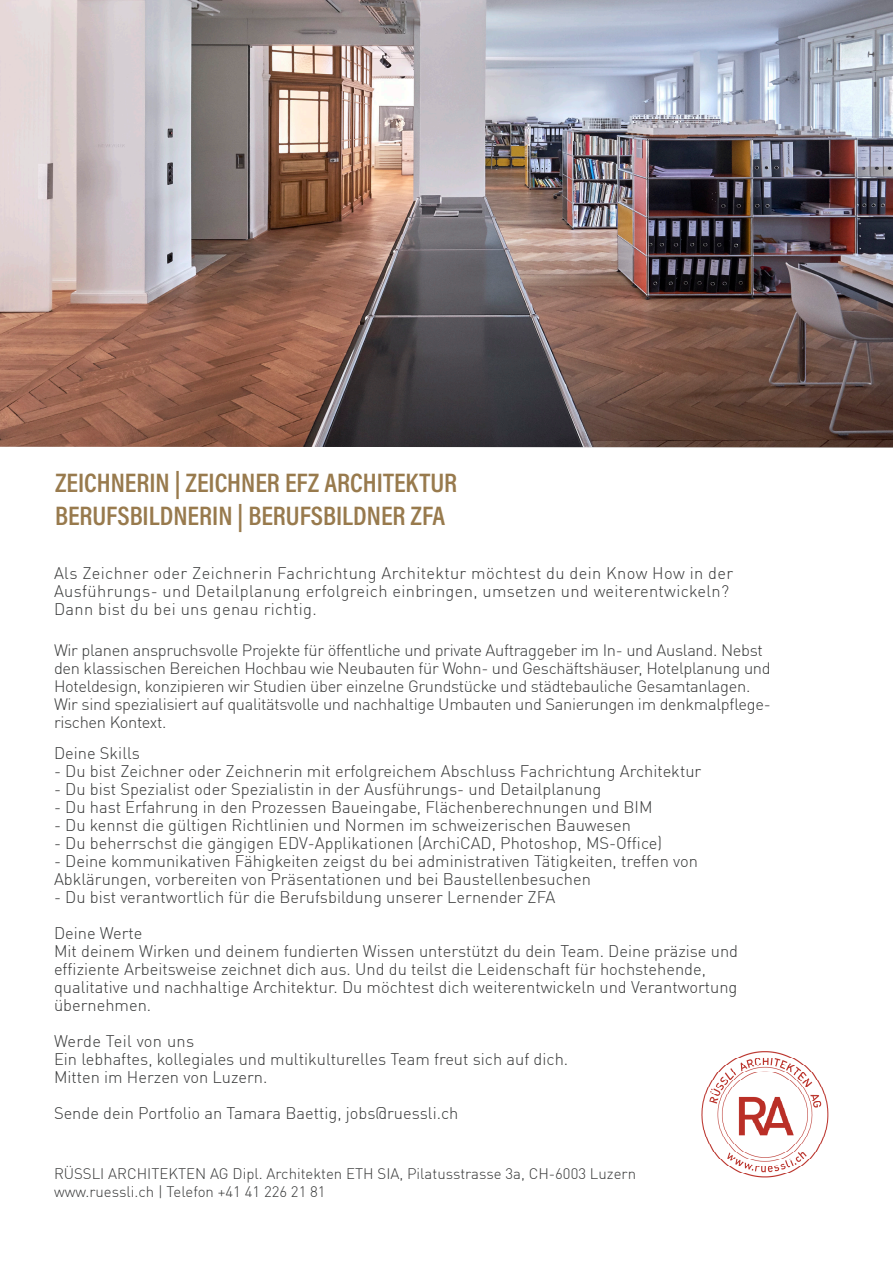
<style>
.page{position:relative;width:893px;height:1263px;background:#fff}
.page>*{position:absolute;margin:0;border:0;box-sizing:border-box;transform-origin:0 0}
.t1{font:27px "Acumin Variable Concept";color:#987a4d}
.Lauftext{font:300 16.5px/18px "DIN Offc";color:#373838}
.Lauftext-2{font:300 16.5px "DIN Offc";letter-spacing:.02em;color:#373838}
.Lauftext-3{font:300 16.2px/18px "DIN Offc";letter-spacing:-.02em;color:#373838}
.Lauftext-4{font:300 15px "DIN Offc";color:#373838}
</style>
<div class="page">
<img style="left:0;top:0;width:893px;height:447px">
<img style="left:701px;top:1051px;width:128px;height:127px">
<p class="t1" style="left:55px;top:464px;width:404px">ZEICHNERIN | ZEICHNER EFZ ARCHITEKTUR</p>
<p class="t1" style="left:55px;top:497px;width:392px">BERUFSBILDNERIN | BERUFSBILDNER ZFA</p>
<p class="Lauftext-2" style="left:54px;top:563px;width:681px">Als Zeichner oder Zeichnerin Fachrichtung Architektur möchtest du dein Know How in der</p>
<p class="Lauftext-2" style="left:54px;top:581px;width:677px">Ausführungs- und Detailplanung erfolgreich einbringen, umsetzen und weiterentwickeln?</p>
<p class="Lauftext-2" style="left:54px;top:599px;width:264px">Dann bist du bei uns genau richtig.</p>
<p class="Lauftext-3" style="left:54px;top:641px;width:718px">Wir planen anspruchsvolle Projekte für öffentliche und private Auftraggeber im In- und Ausland. Nebst den klassischen Bereichen Hochbau wie Neubauten für Wohn- und Geschäftshäuser, Hotelplanung und Hoteldesign, konzipieren wir Studien über einzelne Grundstücke und städtebauliche Gesamtanlagen.<br>Wir sind spezialisiert auf qualitätsvolle und nachhaltige Umbauten und Sanierungen im denkmalpflege&shy;rischen Kontext.</p>
<p class="Lauftext" style="left:54px;top:744px;width:87px">Deine Skills</p>
<p class="Lauftext" style="left:54px;top:762px;width:649px">- Du bist Zeichner oder Zeichnerin mit erfolgreichem Abschluss Fachrichtung Architektur</p>
<p class="Lauftext" style="left:54px;top:780px;width:549px">- Du bist Spezialist oder Spezialistin in der Ausführungs- und Detailplanung</p>
<p class="Lauftext" style="left:54px;top:798px;width:600px">- Du hast Erfahrung in den Prozessen Baueingabe, Flächenberechnungen und BIM</p>
<p class="Lauftext" style="left:54px;top:816px;width:579px">- Du kennst die gültigen Richtlinien und Normen im schweizerischen Bauwesen</p>
<p class="Lauftext" style="left:54px;top:834px;width:610px">- Du beherrschst die gängigen EDV-Applikationen (ArchiCAD, Photoshop, MS-Office)</p>
<p class="Lauftext" style="left:54px;top:852px;width:645px">- Deine kommunikativen Fähigkeiten zeigst du bei administrativen Tätigkeiten, treffen von</p>
<p class="Lauftext" style="left:54px;top:870px;width:538px">Abklärungen, vorbereiten von Präsentationen und bei Baustellenbesuchen</p>
<p class="Lauftext" style="left:54px;top:888px;width:503px">- Du bist verantwortlich für die Berufsbildung unserer Lernender ZFA</p>
<p class="Lauftext" style="left:54px;top:924px;width:90px">Deine Werte</p>
<p class="Lauftext" style="left:54px;top:942px;width:686px">Mit deinem Wirken und deinem fundierten Wissen unterstützt du dein Team. Deine präzise und</p>
<p class="Lauftext" style="left:54px;top:960px;width:653px">effiziente Arbeitsweise zeichnet dich aus. Und du teilst die Leidenschaft für hochstehende,</p>
<p class="Lauftext" style="left:54px;top:978px;width:685px">qualitative und nachhaltige Architektur. Du möchtest dich weiterentwickeln und Verantwortung übernehmen.</p>
<p class="Lauftext-2" style="left:54px;top:1031px;width:142px">Werde Teil von uns</p>
<p class="Lauftext" style="left:54px;top:1050px;width:516px">Ein lebhaftes, kollegiales und multikulturelles Team freut sich auf dich.</p>
<p class="Lauftext" style="left:54px;top:1068px;width:215px">Mitten im Herzen von Luzern.</p>
<p class="Lauftext" style="left:54px;top:1104px;width:406px">Sende dein Portfolio an Tamara Baettig, jobs@ruessli.ch</p>
<p class="Lauftext-4" style="left:54px;top:1164px;width:584px">RÜSSLI ARCHITEKTEN AG Dipl. Architekten ETH SIA, Pilatusstrasse 3a, CH-6003 Luzern</p>
<p class="Lauftext-4" style="left:54px;top:1182px;width:273px">www.ruessli.ch | Telefon +41 41 226 21 81</p>
</div>
